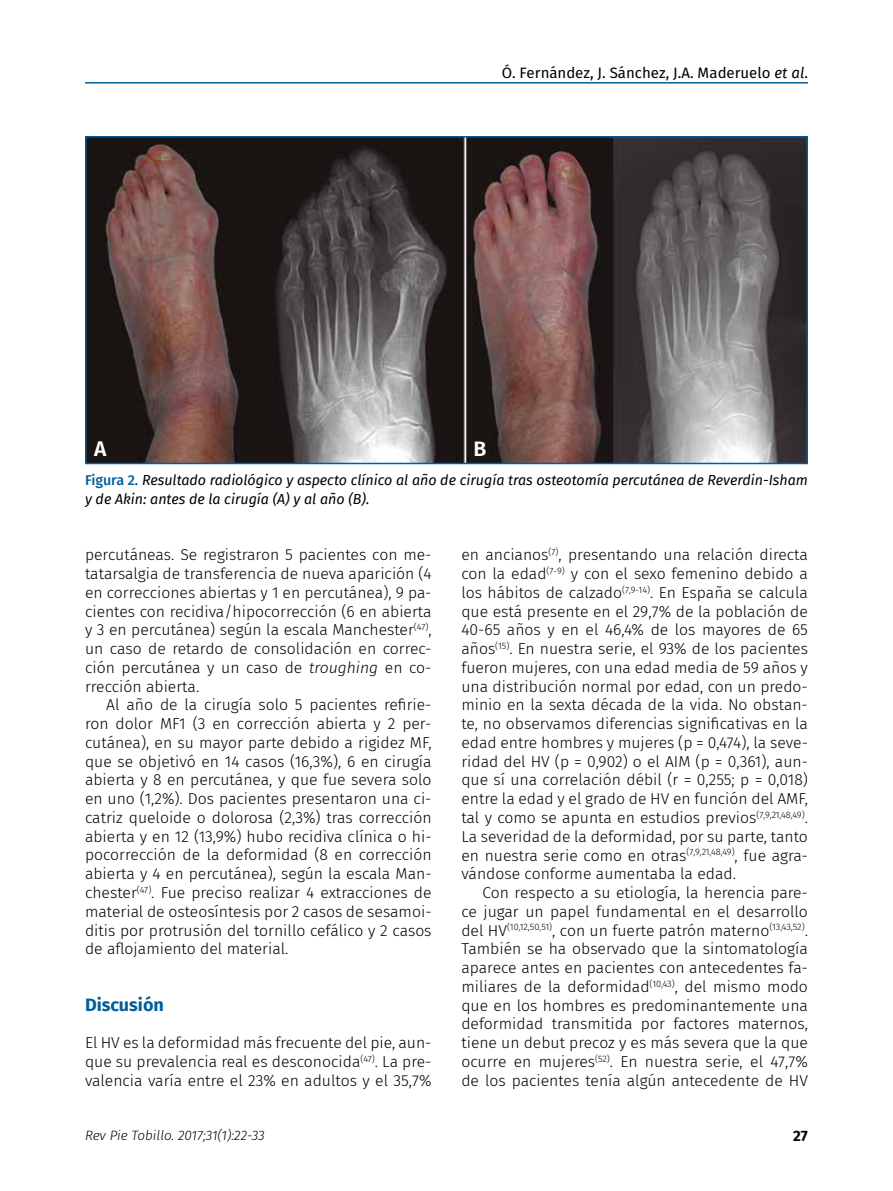
<style>
.page{position:relative;width:893px;height:1191px;background:#fff}
.page>*{position:absolute;margin:0;border:0;box-sizing:border-box;transform-origin:0 0}
.t1{font:600 21px "Fira Sans";color:#fff}
.t2{font:700 18px "Fira Sans";color:#005e9c}
.t3{font:300 15.75px/18.8px "Fira Sans";color:#000;text-align:justify}
.t4{font:15px "Fira Sans";color:#000}
.t5{font:700 15px "Fira Sans";color:#000}
.t6{font:italic 14.25px/18.8px "Fira Sans";color:#000}
.t7{font:italic 300 13.5px "Fira Sans";color:#000}
.s1{font-style:italic}
.s2{font-weight:500;font-style:normal;color:#005e9c}
</style>
<div class="page">
<hr style="left:85px;top:82px;width:723px;height:2px;background:#005e9c">
<img style="left:88px;top:139px;width:717px;height:322px">
<div style="left:85px;top:136px;width:723px;height:328px;border:2px solid #005e9c"></div>
<p class="t4" style="left:502px;top:62px;width:307px">Ó. Fernández, J. Sánchez, J.A. Maderuelo <span class="s1">et al</span>.</p>
<h1 class="t1" style="left:94px;top:431px;width:14px">A</h1>
<h1 class="t1" style="left:473px;top:431px;width:14px">B</h1>
<p class="t6" style="left:85px;top:471px;width:724px"><span class="s2">Figura 2.</span> Resultado radiológico y aspecto clínico al año de cirugía tras osteotomía percutánea de Reverdin-Isham y de Akin: antes de la cirugía (A) y al año (B).</p>
<p class="t3" style="left:85px;top:545px;width:348px">percutáneas. Se registraron 5 pacientes con me&shy;tatarsalgia de transferencia de nueva aparición (4 en correcciones abiertas y 1 en percutánea), 9 pa&shy;cientes con recidiva/hipocorrección (6 en abierta y 3 en percutánea) según la escala Manchester<sup>(47)</sup>, un caso de retardo de consolidación en correc&shy;ción percutánea y un caso de <span class="s1">troughing</span> en co&shy;rrección abierta.</p>
<p class="t3" style="left:85px;top:695px;width:348px;text-indent:21px">Al año de la cirugía solo 5 pacientes refirie&shy;ron dolor MF1 (3 en corrección abierta y 2 per&shy;cutánea), en su mayor parte debido a rigidez MF, que se objetivó en 14 casos (16,3%), 6 en cirugía abierta y 8 en percutánea, y que fue severa solo en uno (1,2%). Dos pacientes presentaron una ci&shy;catriz queloide o dolorosa (2,3%) tras corrección abierta y en 12 (13,9%) hubo recidiva clínica o hi&shy;pocorrección de la deformidad (8 en corrección abierta y 4 en percutánea), según la escala Man&shy;chester<sup>(47)</sup>. Fue preciso realizar 4 extracciones de material de osteosíntesis por 2 casos de sesamoi&shy;ditis por protrusión del tornillo cefálico y 2 casos de aflojamiento del material.</p>
<p class="t2" style="left:85px;top:989px;width:80px">Discusión</p>
<p class="t3" style="left:85px;top:1033px;width:348px">El HV es la deformidad más frecuente del pie, aun&shy;que su prevalencia real es desconocida<sup>(47)</sup>. La pre&shy;valencia varía entre el 23% en adultos y el 35,7%</p>
<p class="t7" style="left:85px;top:1125px;width:181px">Rev Pie Tobillo. 2017;31(1):22-33</p>
<p class="t3" style="left:461px;top:545px;width:348px">en ancianos<sup>(7)</sup>, presentando una relación directa con la edad<sup>(7-9)</sup> y con el sexo femenino debido a los hábitos de calzado<sup>(7,9-14)</sup>. En España se calcula que está presente en el 29,7% de la población de 40-65 años y en el 46,4% de los mayores de 65 años<sup>(15)</sup>. En nuestra serie, el 93% de los pacientes fueron mujeres, con una edad media de 59 años y una distribución normal por edad, con un predo&shy;minio en la sexta década de la vida. No obstan&shy;te, no observamos diferencias significativas en la edad entre hombres y mujeres (p = 0,474), la seve&shy;ridad del HV (p = 0,902) o el AIM (p = 0,361), aun&shy;que sí una correlación débil (r = 0,255; p = 0,018) entre la edad y el grado de HV en función del AMF, tal y como se apunta en estudios previos<sup>(7,9,21,48,49)</sup>.<br>La severidad de la deformidad, por su parte, tanto en nuestra serie como en otras<sup>(7,9,21,48,49)</sup>, fue agra&shy;vándose conforme aumentaba la edad.</p>
<p class="t3" style="left:461px;top:883px;width:348px;text-indent:21px">Con respecto a su etiología, la herencia pare&shy;ce jugar un papel fundamental en el desarrollo del HV<sup>(10,12,50,51)</sup>, con un fuerte patrón materno<sup>(13,43,52)</sup>.<br>También se ha observado que la sintomatología aparece antes en pacientes con antecedentes fa&shy;miliares de la deformidad<sup>(10,43)</sup>, del mismo modo que en los hombres es predominantemente una deformidad transmitida por factores maternos, tiene un debut precoz y es más severa que la que ocurre en mujeres<sup>(52)</sup>. En nuestra serie, el 47,7% de los pacientes tenía algún antecedente de HV</p>
<p class="t5" style="left:793px;top:1123px;width:16px">27</p>
</div>
